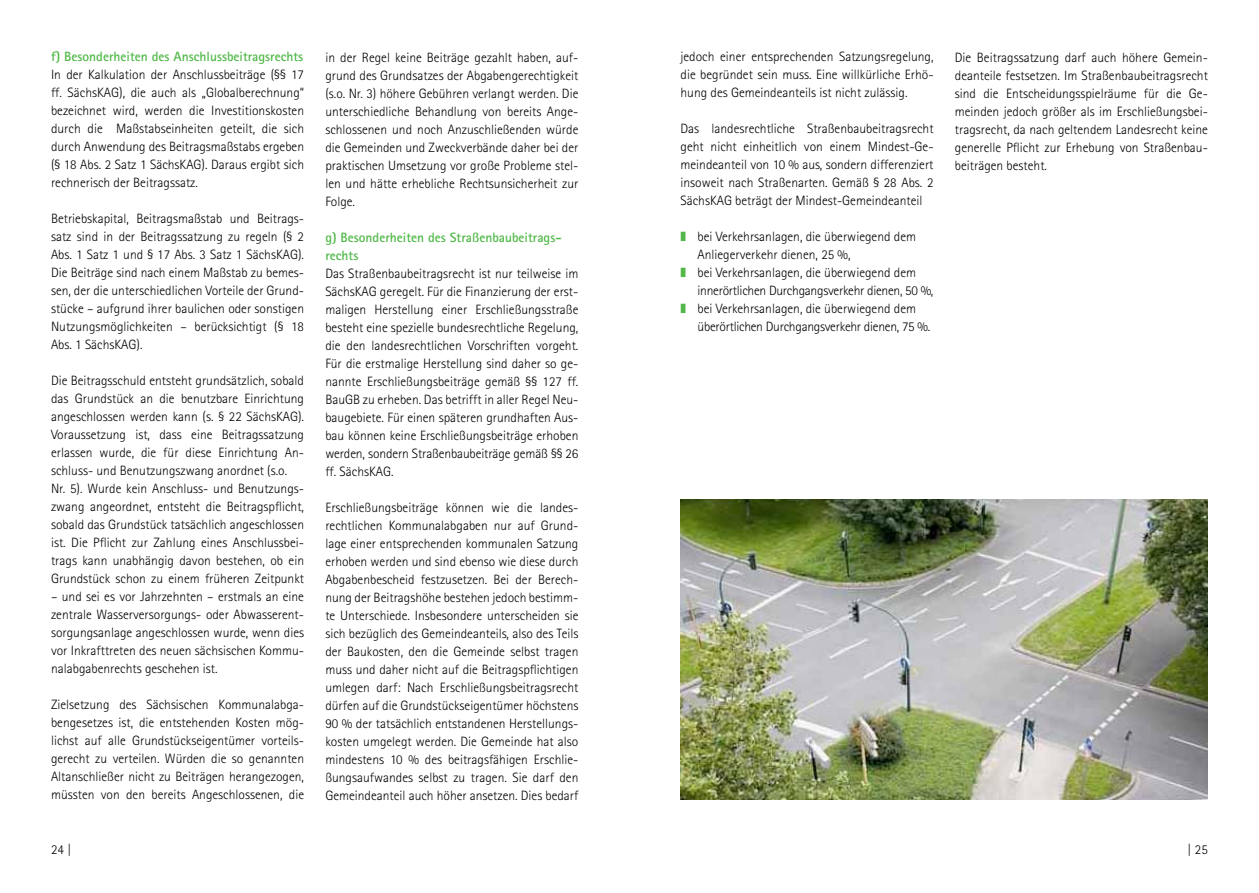
<style>
.page{position:relative;width:1259px;height:893px;background:#fff}
.page>*{position:absolute;margin:0;border:0;box-sizing:border-box;transform-origin:0 0}
.t1{font:300 13.5px/18px "Rotis Sans Serif";color:#000;text-align:justify}
.t2{font:700 13.5px/18px "Rotis Sans Serif";color:#50b848}
.t3{font:300 13.5px "Rotis Sans Serif";letter-spacing:-.02em;color:#000}
.s1{color:#50b848}
</style>
<div class="page">
<img style="left:680px;top:500px;width:528px;height:300px">
<p class="t2" style="left:51px;top:48px;width:254px">f) Besonderheiten des Anschlussbeitragsrechts</p>
<p class="t1" style="left:51px;top:66px;width:255px">In der Kalkulation der Anschlussbeiträge (§§ 17 ff. SächsKAG), die auch als „Globalberechnung“ bezeichnet wird, werden die Investitionskosten durch die Maßstabseinheiten geteilt, die sich durch Anwendung des Beitragsmaßstabs ergeben (§ 18 Abs. 2 Satz 1 SächsKAG). Daraus ergibt sich rechnerisch der Beitragssatz.</p>
<p class="t1" style="left:51px;top:210px;width:255px">Betriebskapital, Beitragsmaßstab und Beitrags&shy;satz sind in der Beitragssatzung zu regeln (§ 2<br>Abs. 1 Satz 1 und § 17 Abs. 3 Satz 1 SächsKAG).<br>Die Beiträge sind nach einem Maßstab zu bemes&shy;sen, der die unterschiedlichen Vorteile der Grund&shy;stücke – aufgrund ihrer baulichen oder sonstigen Nutzungsmöglichkeiten – berücksichtigt (§ 18<br>Abs. 1 SächsKAG).</p>
<p class="t1" style="left:51px;top:372px;width:255px;text-align:left">Die Beitragsschuld entsteht grundsätzlich, sobald das Grundstück an die benutzbare Einrichtung angeschlossen werden kann (s. § 22 SächsKAG).<br>Voraussetzung ist, dass eine Beitragssatzung erlassen wurde, die für diese Einrichtung An&shy;schluss- und Benutzungszwang anordnet (s.o.<br>Nr. 5). Wurde kein Anschluss- und Benutzungs&shy;zwang angeordnet, entsteht die Beitragspflicht, sobald das Grundstück tatsächlich angeschlossen ist. Die Pflicht zur Zahlung eines Anschlussbei&shy;trags kann unabhängig davon bestehen, ob ein Grundstück schon zu einem früheren Zeitpunkt</p>
<p class="t1" style="left:51px;top:588px;width:255px">– und sei es vor Jahrzehnten – erstmals an eine zentrale Wasserversorgungs- oder Abwasserent&shy;sorgungsanlage angeschlossen wurde, wenn dies vor Inkrafttreten des neuen sächsischen Kommu&shy;nalabgabenrechts geschehen ist.</p>
<p class="t1" style="left:51px;top:696px;width:255px">Zielsetzung des Sächsischen Kommunalabga&shy;bengesetzes ist, die entstehenden Kosten mög&shy;lichst auf alle Grundstückseigentümer vorteils&shy;gerecht zu verteilen. Würden die so genannten Altanschließer nicht zu Beiträgen herangezogen, müssten von den bereits Angeschlossenen, die</p>
<p class="t1" style="left:325px;top:48px;width:255px">in der Regel keine Beiträge gezahlt haben, auf&shy;grund des Grundsatzes der Abgabengerechtigkeit (s.o. Nr. 3) höhere Gebühren verlangt werden. Die unterschiedliche Behandlung von bereits Ange&shy;schlossenen und noch Anzuschließenden würde die Gemeinden und Zweckverbände daher bei der praktischen Umsetzung vor große Probleme stel&shy;len und hätte erhebliche Rechtsunsicherheit zur Folge.</p>
<p class="t2" style="left:325px;top:228px;width:238px">g) Besonderheiten des Straßenbaubeitrags&shy;rechts</p>
<p class="t1" style="left:325px;top:264px;width:255px">Das Straßenbaubeitragsrecht ist nur teilweise im SächsKAG geregelt. Für die Finanzierung der erst&shy;maligen Herstellung einer Erschließungsstraße besteht eine spezielle bundesrechtliche Regelung, die den landesrechtlichen Vorschriften vorgeht.<br>Für die erstmalige Herstellung sind daher so ge&shy;nannte Erschließungsbeiträge gemäß §§ 127 ff.<br>BauGB zu erheben. Das betrifft in aller Regel Neu&shy;baugebiete. Für einen späteren grundhaften Aus&shy;bau können keine Erschließungsbeiträge erhoben werden, sondern Straßenbaubeiträge gemäß §§ 26 ff. SächsKAG.</p>
<p class="t1" style="left:325px;top:498px;width:255px">Erschließungsbeiträge können wie die landes&shy;rechtlichen Kommunalabgaben nur auf Grund&shy;lage einer entsprechenden kommunalen Satzung erhoben werden und sind ebenso wie diese durch Abgabenbescheid festzusetzen. Bei der Berech&shy;nung der Beitragshöhe bestehen jedoch bestimm&shy;te Unterschiede. Insbesondere unterscheiden sie sich bezüglich des Gemeindeanteils, also des Teils der Baukosten, den die Gemeinde selbst tragen muss und daher nicht auf die Beitragspflichtigen umlegen darf: Nach Erschließungsbeitragsrecht dürfen auf die Grundstückseigentümer höchstens 90 % der tatsächlich entstandenen Herstellungs&shy;kosten umgelegt werden. Die Gemeinde hat also mindestens 10 % des beitragsfähigen Erschlie&shy;ßungsaufwandes selbst zu tragen. Sie darf den Gemeindeanteil auch höher ansetzen. Dies bedarf</p>
<p class="t1" style="left:680px;top:48px;width:255px">jedoch einer entsprechenden Satzungsregelung, die begründet sein muss. Eine willkürliche Erhö&shy;hung des Gemeindeanteils ist nicht zulässig.</p>
<p class="t1" style="left:680px;top:120px;width:254px">Das landesrechtliche Straßenbaubeitragsrecht geht nicht einheitlich von einem Mindest-Ge&shy;meindeanteil von 10 % aus, sondern differenziert insoweit nach Straßenarten. Gemäß § 28 Abs. 2<br>SächsKAG beträgt der Mindest-Gemeindeanteil</p>
<p class="t1" style="left:680px;top:228px;width:237px"><span class="s1">❚</span> bei Verkehrsanlagen, die überwiegend dem</p>
<p class="t1" style="left:697px;top:246px;width:154px">Anliegerverkehr dienen, 25 %,</p>
<p class="t1" style="left:680px;top:264px;width:237px"><span class="s1">❚</span> bei Verkehrsanlagen, die überwiegend dem</p>
<p class="t3" style="left:697px;top:283px;width:237px">innerörtlichen Durchgangsverkehr dienen, 50 %,</p>
<p class="t1" style="left:680px;top:300px;width:237px"><span class="s1">❚</span> bei Verkehrsanlagen, die überwiegend dem</p>
<p class="t3" style="left:697px;top:319px;width:234px">überörtlichen Durchgangsverkehr dienen, 75 %.</p>
<p class="t1" style="left:955px;top:48px;width:255px">Die Beitragssatzung darf auch höhere Gemein&shy;deanteile festsetzen. Im Straßenbaubeitragsrecht sind die Entscheidungsspielräume für die Ge&shy;meinden jedoch größer als im Erschließungsbei&shy;tragsrecht, da nach geltendem Landesrecht keine generelle Pflicht zur Erhebung von Straßenbau&shy;beiträgen besteht.</p>
<p class="t1" style="left:51px;top:840px;width:22px">24 |</p>
<p class="t1" style="left:1187px;top:840px;width:22px">| 25</p>
</div>
